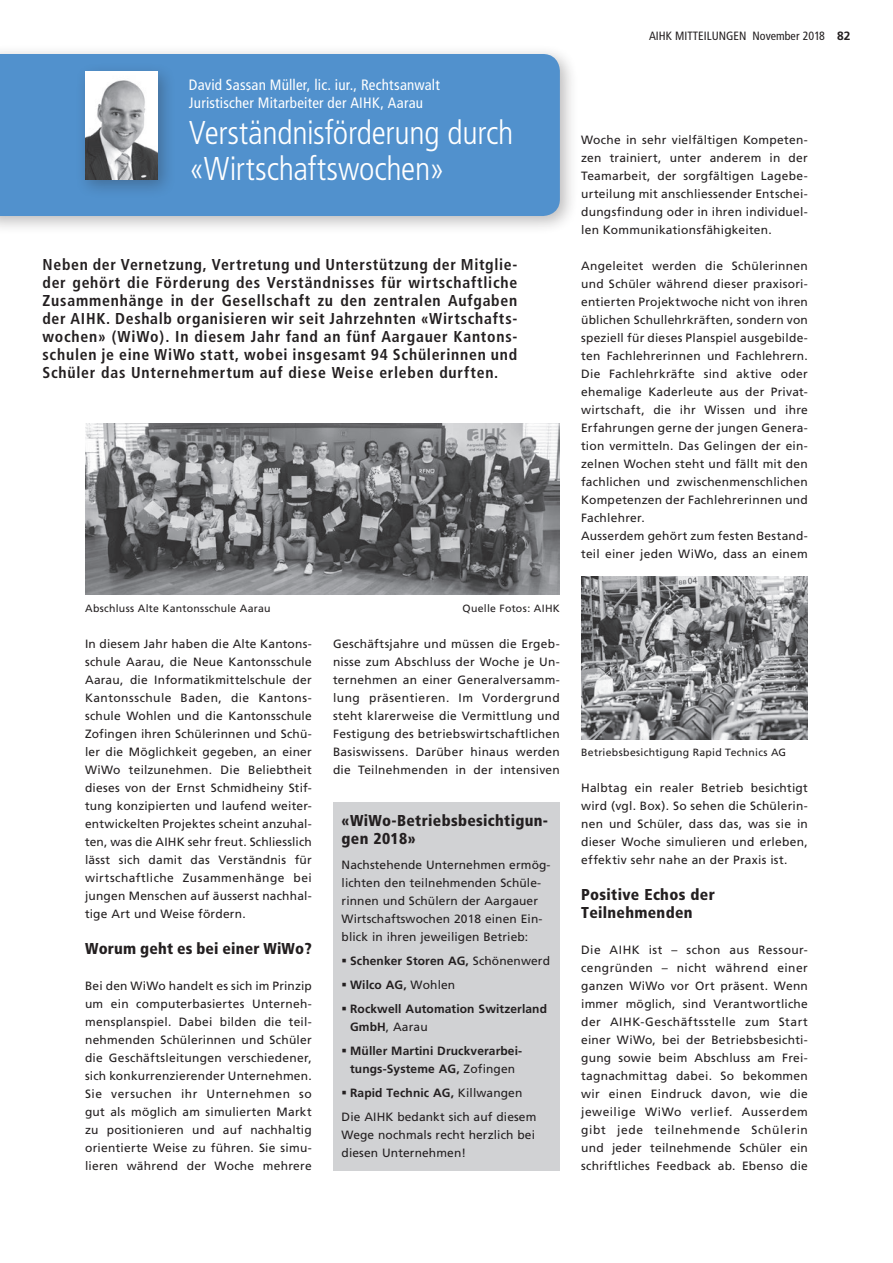
<style>
.page{position:relative;width:893px;height:1263px;background:#fff}
.page>*{position:absolute;margin:0;border:0;box-sizing:border-box;transform-origin:0 0}
.t1{font:300 condensed 33px/36px "Frutiger";letter-spacing:-.01em;color:#fff}
.t2{font:700 condensed 15.75px/18px "Frutiger";letter-spacing:.045em;color:#231f20;text-align:justify}
.t3{font:900 condensed 15.75px/18px "Frutiger";letter-spacing:.02em;color:#231f20}
.t4{font:condensed 15px/18px "Frutiger";letter-spacing:.015em;color:#fff}
.t5{font:12px/18px "Frutiger";letter-spacing:.02em;color:#231f20;text-align:justify}
.t6{font:700 12px/24px "Frutiger LT";letter-spacing:.01em;color:#231f20}
.t7{font:condensed 12px "Frutiger";color:#231f20}
.t8{font:10.5px "Frutiger";letter-spacing:.025em;color:#231f20}
.s1{font-weight:400}
.s2{font-family:"Frutiger LT";font-weight:700;font-stretch:normal}
</style>
<div class="page">
<div style="left:0;top:44px;width:578px;height:191px;background:#231f20;opacity:.3"></div>
<div style="left:0;top:54px;width:560px;height:162px;background:#5191cd"></div>
<div style="left:75px;top:62px;width:101px;height:136px;background:#231f20;opacity:.3"></div>
<img style="left:85px;top:72px;width:73px;height:108px">
<div style="left:333px;top:802px;width:227px;height:368px;background:#d1d2d4"></div>
<img style="left:85px;top:423px;width:475px;height:171px">
<img style="left:581px;top:576px;width:227px;height:163px">
<p class="t4" style="left:189px;top:76px;width:252px">David Sassan Müller, lic. iur., Rechtsanwalt<br>Juristischer Mitarbeiter der AIHK, Aarau</p>
<h1 class="t1" style="left:189px;top:115px;width:326px">Verständnisförderung durch «Wirtschaftswochen»</h1>
<p class="t2" style="left:43px;top:256px;width:476px">Neben der Vernetzung, Vertretung und Unterstützung der Mitglie&shy;der gehört die Förderung des Verständnisses für wirtschaftliche Zusammenhänge in der Gesellschaft zu den zentralen Aufgaben der AIHK. Deshalb organisieren wir seit Jahrzehnten «Wirtschafts&shy;wochen» (WiWo). In diesem Jahr fand an fünf Aargauer Kantons&shy;schulen je eine WiWo statt, wobei insgesamt 94 Schülerinnen und Schüler das Unternehmertum auf diese Weise erleben durften.</p>
<p class="t8" style="left:85px;top:602px;width:187px">Abschluss Alte Kantonsschule Aarau</p>
<p class="t8" style="left:462px;top:602px;width:99px">Quelle Fotos: AIHK</p>
<p class="t5" style="left:85px;top:635px;width:228px">In diesem Jahr haben die Alte Kantons&shy;schule Aarau, die Neue Kantonsschule Aarau, die Informatikmittelschule der Kantonsschule Baden, die Kantons&shy;schule Wohlen und die Kantonsschule Zofingen ihren Schülerinnen und Schü&shy;ler die Möglichkeit gegeben, an einer WiWo teilzunehmen. Die Beliebtheit dieses von der Ernst Schmidheiny Stif&shy;tung konzipierten und laufend weiter&shy;entwickelten Projektes scheint anzuhal&shy;ten, was die AIHK sehr freut. Schliesslich lässt sich damit das Verständnis für wirtschaftliche Zusammenhänge bei jungen Menschen auf äusserst nachhal&shy;tige Art und Weise fördern.</p>
<h2 class="t3" style="left:85px;top:939px;width:228px">Worum geht es bei einer WiWo?</h2>
<p class="t5" style="left:85px;top:977px;width:228px">Bei den WiWo handelt es sich im Prinzip um ein computerbasiertes Unterneh&shy;mensplanspiel. Dabei bilden die teil&shy;nehmenden Schülerinnen und Schüler die Geschäftsleitungen verschiedener, sich konkurrenzierender Unternehmen.<br>Sie versuchen ihr Unternehmen so gut als möglich am simulierten Markt zu positionieren und auf nachhaltig orientierte Weise zu führen. Sie simu&shy;lieren während der Woche mehrere</p>
<p class="t5" style="left:333px;top:635px;width:228px">Geschäftsjahre und müssen die Ergeb&shy;nisse zum Abschluss der Woche je Un&shy;ternehmen an einer Generalversamm&shy;lung präsentieren. Im Vordergrund steht klarerweise die Vermittlung und Festigung des betriebswirtschaftlichen Basiswissens. Darüber hinaus werden die Teilnehmenden in der intensiven</p>
<h2 class="t3" style="left:342px;top:812px;width:208px">«WiWo-Betriebsbesichtigun&shy;gen 2018»</h2>
<p class="t5" style="left:342px;top:855px;width:210px;text-align:left">Nachstehende Unternehmen ermög&shy;lichten den teilnehmenden Schüle&shy;rinnen und Schülern der Aargauer Wirtschaftswochen 2018 einen Ein&shy;blick in ihren jeweiligen Betrieb:</p>
<p class="t6" style="left:350px;top:949px;width:201px">Schenker Storen AG, <span class="s1">Schönenwerd<br></span>Wilco AG, <span class="s1">Wohlen<br></span>Rockwell Automation Switzerland</p>
<p class="t6" style="left:350px;top:1015px;width:174px">GmbH<span class="s1">, Aarau<br></span>Müller Martini Druckverarbei-</p>
<p class="t6" style="left:350px;top:1057px;width:174px">tungs-Systeme AG, <span class="s1">Zofingen<br></span>Rapid Technic AG, <span class="s1">Killwangen</span></p>
<p class="t5" style="left:342px;top:1107px;width:196px">Die AIHK bedankt sich auf diesem Wege nochmals recht herzlich bei diesen Unternehmen!</p>
<p class="t7" style="left:649px;top:29px;width:203px">AIHK MITTEILUNGEN November 2018 <span class="s2">82</span></p>
<p class="t5" style="left:581px;top:131px;width:228px">Woche in sehr vielfältigen Kompeten&shy;zen trainiert, unter anderem in der Teamarbeit, der sorgfältigen Lagebe&shy;urteilung mit anschliessender Entschei&shy;dungsfindung oder in ihren individuel&shy;len Kommunikationsfähigkeiten.</p>
<p class="t5" style="left:581px;top:257px;width:228px;text-align:left">Angeleitet werden die Schülerinnen und Schüler während dieser praxisori&shy;entierten Projektwoche nicht von ihren üblichen Schullehrkräften, sondern von speziell für dieses Planspiel ausgebilde&shy;ten Fachlehrerinnen und Fachlehrern.<br>Die Fachlehrkräfte sind aktive oder ehemalige Kaderleute aus der Privat&shy;wirtschaft, die ihr Wissen und ihre Erfahrungen gerne der jungen Genera&shy;tion vermitteln. Das Gelingen der ein&shy;zelnen Wochen steht und fällt mit den fachlichen und zwischenmenschlichen Kompetenzen der Fachlehrerinnen und Fachlehrer.<br>Ausserdem gehört zum festen Bestand&shy;teil einer jeden WiWo, dass an einem</p>
<p class="t8" style="left:581px;top:746px;width:207px">Betriebsbesichtigung Rapid Technics AG</p>
<p class="t5" style="left:581px;top:779px;width:228px">Halbtag ein realer Betrieb besichtigt wird (vgl. Box). So sehen die Schülerin&shy;nen und Schüler, dass das, was sie in dieser Woche simulieren und erleben, effektiv sehr nahe an der Praxis ist.</p>
<h2 class="t3" style="left:581px;top:885px;width:135px">Positive Echos der<br>Teilnehmenden</h2>
<p class="t5" style="left:581px;top:941px;width:228px">Die AIHK ist – schon aus Ressour&shy;cengründen – nicht während einer ganzen WiWo vor Ort präsent. Wenn immer möglich, sind Verantwortliche der AIHK-Geschäftsstelle zum Start einer WiWo, bei der Betriebsbesichti&shy;gung sowie beim Abschluss am Frei&shy;tagnachmittag dabei. So bekommen wir einen Eindruck davon, wie die jeweilige WiWo verlief. Ausserdem gibt jede teilnehmende Schülerin und jeder teilnehmende Schüler ein schriftliches Feedback ab. Ebenso die</p>
</div>
